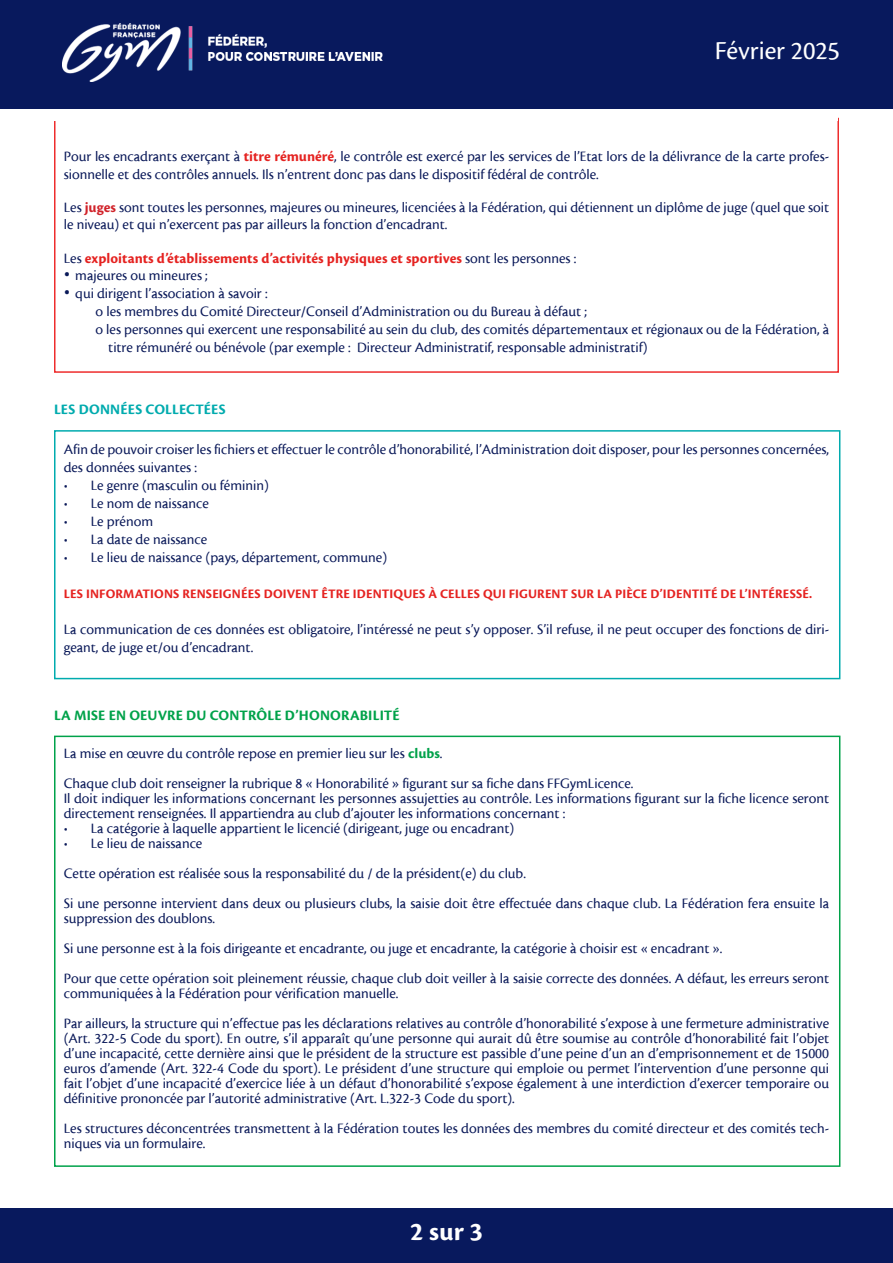
<style>
.page{position:relative;width:893px;height:1263px;background:#fff}
.page>*{position:absolute;margin:0;border:0;box-sizing:border-box;transform-origin:0 0}
.t1{font:27px "Cronos Pro";color:#fff}
.t2{font:700 27px "Cronos Pro";color:#fff}
.t3{font:15px/15px "Cronos MM";color:#0a1959}
.t4{font:700 15px "Cronos Pro";letter-spacing:.005em;color:#e52321}
.t5{font:700 15px "Cronos Pro";letter-spacing:.01em;color:#00a24a}
.t6{font:700 15px "Cronos Pro";letter-spacing:.01em;color:#00abae}
.t7{font:700 13.5px "Cronos Pro";letter-spacing:.01em;color:#e52321}
.s1{font-family:"Cronos Pro";font-weight:700;color:#e52321}
.s2{font-family:"Cronos Pro";font-weight:700;color:#d1232a}
.s3{font-family:"Cronos MM";font-weight:400;color:#0a1959}
.s4{font-size:24px}
.s5{font-family:"Cronos Pro";font-weight:700;color:#00a24a}
</style>
<div class="page">
<div style="left:0;top:1209px;width:893px;height:54px;background:#08195d"></div>
<div style="left:0;top:0;width:893px;height:108px;background:#08195d"></div>
<img style="left:63px;top:23px;width:320px;height:59px">
<div style="left:54px;top:430px;width:786px;height:249px;border:2px solid #00abae"></div>
<div style="left:54px;top:736px;width:786px;height:431px;border:2px solid #00a24a"></div>
<h1 class="t1" style="left:715px;top:36px;width:127px">Février 2025</h1>
<p class="t3" style="left:64px;top:148px;width:767px;line-height:18px">Pour les encadrants exerçant à <span class="s1">titre rémunéré</span>, le contrôle est exercé par les services de l’Etat lors de la délivrance de la carte profes&shy;sionnelle et des contrôles annuels. Ils n’entrent donc pas dans le dispositif fédéral de contrôle.</p>
<p class="t3" style="left:64px;top:199px;width:767px;line-height:16.5px">Les <span class="s2">juges</span> sont toutes les personnes, majeures ou mineures, licenciées à la Fédération, qui détiennent un diplôme de juge (quel que soit le niveau) et qui n’exercent pas par ailleurs la fonction d’encadrant.</p>
<p class="t4" style="left:64px;top:250px;width:514px"><span class="s3">Les</span> exploitants d’établissements d’activités physiques et sportives <span class="s3">sont les personnes :</span></p>
<p class="t3" style="left:64px;top:268px;width:146px"><span class="s4">•</span> majeures ou mineures ;</p>
<p class="t3" style="left:64px;top:286px;width:205px"><span class="s4">•</span> qui dirigent l’association à savoir :</p>
<p class="t3" style="left:96px;top:304px;width:493px">o les membres du Comité Directeur/Conseil d’Administration ou du Bureau à défaut ;</p>
<p class="t3" style="left:95px;top:322px;width:735px">o les personnes qui exercent une responsabilité au sein du club, des comités départementaux et régionaux ou de la Fédération, à</p>
<p class="t3" style="left:108px;top:340px;width:541px">titre rémunéré ou bénévole (par exemple : Directeur Administratif, responsable administratif)</p>
<p class="t6" style="left:54px;top:401px;width:173px">LES DONNÉES COLLECTÉES</p>
<p class="t3" style="left:64px;top:441px;width:767px;line-height:18px">Afin de pouvoir croiser les fichiers et effectuer le contrôle d’honorabilité, l’Administration doit disposer, pour les personnes concernées, des données suivantes :</p>
<p class="t3" style="left:64px;top:478px;width:207px">• Le genre (masculin ou féminin)</p>
<p class="t3" style="left:64px;top:496px;width:147px">• Le nom de naissance</p>
<p class="t3" style="left:64px;top:514px;width:91px">• Le prénom</p>
<p class="t3" style="left:64px;top:532px;width:145px">• La date de naissance</p>
<p class="t3" style="left:64px;top:550px;width:325px">• Le lieu de naissance (pays, département, commune)</p>
<p class="t7" style="left:64px;top:586px;width:750px">LES INFORMATIONS RENSEIGNÉES DOIVENT ÊTRE IDENTIQUES À CELLES QUI FIGURENT SUR LA PIÈCE D’IDENTITÉ DE L’INTÉRESSÉ.</p>
<p class="t3" style="left:64px;top:621px;width:767px;line-height:18px">La communication de ces données est obligatoire, l’intéressé ne peut s’y opposer. S’il refuse, il ne peut occuper des fonctions de diri&shy;geant, de juge et/ou d’encadrant.</p>
<p class="t5" style="left:54px;top:707px;width:347px">LA MISE EN OEUVRE DU CONTRÔLE D’HONORABILITÉ</p>
<p class="t3" style="left:64px;top:746px;width:380px">La mise en œuvre du contrôle repose en premier lieu sur les <span class="s5">clubs</span>.</p>
<p class="t3" style="left:64px;top:776px;width:571px">Chaque club doit renseigner la rubrique 8 « Honorabilité » figurant sur sa fiche dans FFGymLicence.</p>
<p class="t3" style="left:64px;top:791px;width:767px">Il doit indiquer les informations concernant les personnes assujetties au contrôle. Les informations figurant sur la fiche licence seront directement renseignées. Il appartiendra au club d’ajouter les informations concernant :</p>
<p class="t3" style="left:64px;top:821px;width:452px">• La catégorie à laquelle appartient le licencié (dirigeant, juge ou encadrant)</p>
<p class="t3" style="left:64px;top:836px;width:140px">• Le lieu de naissance</p>
<p class="t3" style="left:64px;top:866px;width:464px">Cette opération est réalisée sous la responsabilité du / de la président(e) du club.</p>
<p class="t3" style="left:64px;top:896px;width:767px">Si une personne intervient dans deux ou plusieurs clubs, la saisie doit être effectuée dans chaque club. La Fédération fera ensuite la suppression des doublons.</p>
<p class="t3" style="left:64px;top:941px;width:660px">Si une personne est à la fois dirigeante et encadrante, ou juge et encadrante, la catégorie à choisir est « encadrant ».</p>
<p class="t3" style="left:64px;top:971px;width:767px">Pour que cette opération soit pleinement réussie, chaque club doit veiller à la saisie correcte des données. A défaut, les erreurs seront communiquées à la Fédération pour vérification manuelle.</p>
<p class="t3" style="left:64px;top:1016px;width:767px;text-align:justify">Par ailleurs, la structure qui n’effectue pas les déclarations relatives au contrôle d’honorabilité s’expose à une fermeture administrative (Art. 322-5 Code du sport). En outre, s’il apparaît qu’une personne qui aurait dû être soumise au contrôle d’honorabilité fait l’objet d’une incapacité, cette dernière ainsi que le président de la structure est passible d’une peine d’un an d’emprisonnement et de 15000 euros d’amende (Art. 322-4 Code du sport). Le président d’une structure qui emploie ou permet l’intervention d’une personne qui fait l’objet d’une incapacité d’exercice liée à un défaut d’honorabilité s’expose également à une interdiction d’exercer temporaire ou définitive prononcée par l’autorité administrative (Art. L.322-3 Code du sport).</p>
<p class="t3" style="left:64px;top:1121px;width:767px">Les structures déconcentrées transmettent à la Fédération toutes les données des membres du comité directeur et des comités tech&shy;niques via un formulaire.</p>
<h1 class="t2" style="left:410px;top:1216px;width:74px">2 sur 3</h1>
</div>
